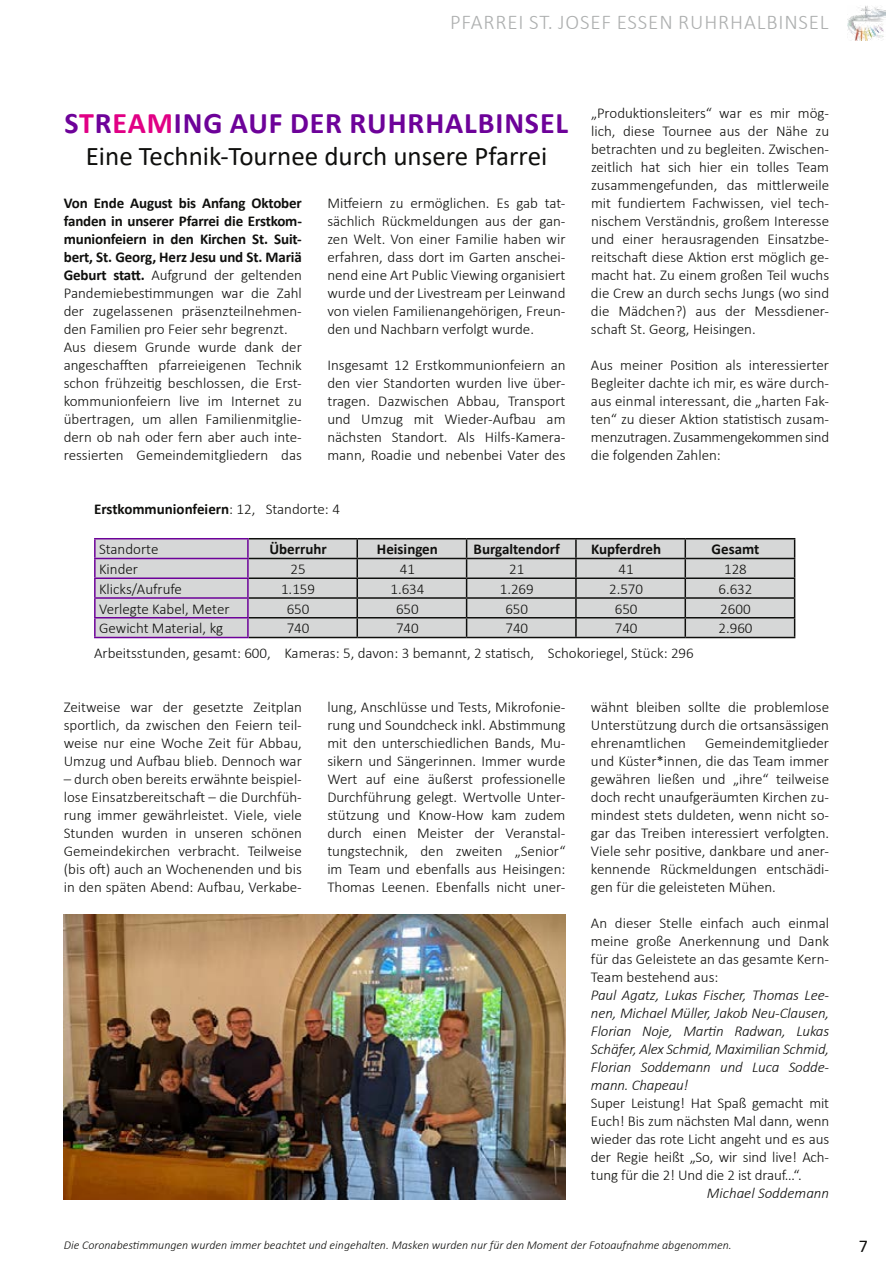
<style>
.page{position:relative;width:893px;height:1263px;background:#fff}
.page>*{position:absolute;margin:0;border:0;box-sizing:border-box;transform-origin:0 0}
.t1{font:700 30px "Calibri";letter-spacing:.03em;color:#6d0299}
.t2{font:27px "Calibri";color:#0f0f0d}
.t3{font:300 21px "Calibri";letter-spacing:.04em;color:#adafaf}
.t4{font:18px "Calibri";color:#0f0f0d}
.t5{font:300 15px/18px "Calibri";color:#0f0f0d;text-align:justify}
.t6{font:italic 300 15px/18px "Calibri";letter-spacing:-.01em;color:#0f0f0d;text-align:justify}
.t7{font:700 15px "Calibri";color:#0f0f0d}
.t8{font:italic 300 12px "Calibri";color:#0f0f0d}
.s1{color:#e10085}
.s2{font-weight:700}
.s3{font-weight:300}
</style>
<div class="page">
<img style="left:848px;top:6px;width:37px;height:35px">
<img style="left:64px;top:915px;width:502px;height:284px">
<hr style="left:249px;top:538px;width:108px;height:1px;background:#0f0f0d">
<hr style="left:357px;top:538px;width:110px;height:1px;background:#0f0f0d">
<hr style="left:467px;top:538px;width:109px;height:1px;background:#0f0f0d">
<hr style="left:576px;top:538px;width:109px;height:1px;background:#0f0f0d">
<hr style="left:685px;top:538px;width:110px;height:1px;background:#0f0f0d">
<hr style="left:249px;top:637px;width:108px;height:1px;background:#0f0f0d">
<hr style="left:357px;top:637px;width:110px;height:1px;background:#0f0f0d">
<hr style="left:467px;top:637px;width:109px;height:1px;background:#0f0f0d">
<hr style="left:576px;top:637px;width:109px;height:1px;background:#0f0f0d">
<hr style="left:685px;top:637px;width:110px;height:1px;background:#0f0f0d">
<hr style="left:94px;top:538px;width:155px;height:1px;background:#6d0299">
<svg style="left:94px;top:539px;width:701px;height:98px;background:#c7c6c9"></svg>
<hr style="left:94px;top:637px;width:155px;height:1px;background:#6d0299">
<h3 class="t3" style="left:450px;top:9px;width:380px">Pfarrei St. Josef Essen Ruhrhalbinsel</h3>
<h1 class="t1" style="left:64px;top:102px;width:505px">S<span class="s1">T</span>r<span class="s1">EAM</span>ing auf der Ru hrhalbinsel</h1>
<h2 class="t2" style="left:86px;top:138px;width:463px">Eine Technik-Tournee durch unsere Pfarrei</h2>
<p class="t5" style="left:64px;top:194px;width:240px;text-align:left"><span class="s2">Von Ende August bis Anfang Oktober fanden in unserer Pfarrei die Erstkom&shy;munionfeiern in den Kirchen St. Suit&shy;bert, St. Georg, Herz Jesu und St. Mariä Geburt statt.</span> Aufgrund der geltenden Pandemiebestimmungen war die Zahl der zugelassenen präsenzteilnehmen&shy;den Familien pro Feier sehr begrenzt.<br>Aus diesem Grunde wurde dank der angeschafften pfarreieigenen Technik schon frühzeitig beschlossen, die Erst&shy;kommunionfeiern live im I nternet zu übertragen, um allen Familienmitglie&shy;dern ob nah oder fern aber auch inte&shy;ressierten Gemeindemitgliedern das</p>
<p class="t5" style="left:327px;top:194px;width:240px">M itfeiern zu ermöglichen. Es gab tat&shy;sächlich Rückmeldungen aus der gan&shy;zen Welt. Von einer Familie haben wir erfahren, dass dort im Garten anschei&shy;nend eine Art Public Viewing organisiert wurde und der Livestream per Leinwand von vielen Familienangehörigen, Freun&shy;den und Nachbarn verfolgt wurde.</p>
<p class="t5" style="left:327px;top:356px;width:240px">I nsgesamt 12 Erstkommunionfeiern an den vier Standorten wurden live über&shy;tragen. Dazwischen Abbau, Transport und U mzug mit Wieder-Aufbau am nächsten Standort. Als Hilfs-Kamera&shy;mann, Roadie und nebenbei Vater des</p>
<p class="t5" style="left:591px;top:104px;width:240px">„Produktionsleiters“ war es mir mög&shy;lich, diese Tournee aus der Nähe zu betrachten und zu begleiten. Zwischen&shy;zeitlich hat sich hier ein tolles Team zusammengefunden, das mittlerweile mit fundiertem Fachwissen, viel tech&shy;nischem Verständnis, großem I nteresse und einer herausragenden Einsatzbe&shy;reitschaft diese Aktion erst möglich ge&shy;macht hat. Zu einem großen Teil wuchs die Crew an durch sechs Jungs (wo sind die Mädchen?) aus der Messdiener&shy;schaft St. Georg, Heisingen.</p>
<p class="t5" style="left:591px;top:356px;width:240px">Aus meiner Position als interessierter Begleiter dachte ich mir, es wäre durch&shy;aus einmal interessant, die „harten Fak&shy;ten“ zu dieser Aktion statistisch zusam&shy;menzutragen. Zusammengekommen sind die folgenden Zahlen:</p>
<p class="t7" style="left:94px;top:498px;width:247px">Erstkommunionfeiern<span class="s3">: 12, Standorte: 4</span></p>
<p class="t5" style="left:99px;top:540px;width:61px">Standorte</p>
<p class="t7" style="left:269px;top:539px;width:59px">Überruhr</p>
<p class="t7" style="left:377px;top:539px;width:62px">Heisingen</p>
<p class="t7" style="left:474px;top:539px;width:88px">Burgaltendorf</p>
<p class="t7" style="left:591px;top:539px;width:72px">Kupferdreh</p>
<p class="t7" style="left:712px;top:539px;width:49px">Gesamt</p>
<p class="t5" style="left:99px;top:560px;width:41px">Kinder</p>
<p class="t5" style="left:290px;top:560px;width:17px">25</p>
<p class="t5" style="left:400px;top:560px;width:17px">41</p>
<p class="t5" style="left:509px;top:560px;width:17px">21</p>
<p class="t5" style="left:618px;top:560px;width:17px">41</p>
<p class="t5" style="left:724px;top:560px;width:24px">128</p>
<p class="t5" style="left:99px;top:580px;width:84px">Klicks/Aufrufe</p>
<p class="t5" style="left:281px;top:580px;width:36px">1.159</p>
<p class="t5" style="left:390px;top:580px;width:36px">1.634</p>
<p class="t5" style="left:500px;top:580px;width:36px">1.269</p>
<p class="t5" style="left:609px;top:580px;width:36px">2.570</p>
<p class="t5" style="left:718px;top:580px;width:36px">6.632</p>
<p class="t5" style="left:99px;top:599px;width:132px">Verlegte Kabel, M eter</p>
<p class="t5" style="left:287px;top:599px;width:24px">650</p>
<p class="t5" style="left:396px;top:599px;width:24px">650</p>
<p class="t5" style="left:505px;top:599px;width:24px">650</p>
<p class="t5" style="left:615px;top:599px;width:24px">650</p>
<p class="t5" style="left:720px;top:599px;width:32px">2600</p>
<p class="t5" style="left:99px;top:619px;width:126px">Gewicht M aterial, kg</p>
<p class="t5" style="left:287px;top:619px;width:24px">740</p>
<p class="t5" style="left:396px;top:619px;width:24px">740</p>
<p class="t5" style="left:505px;top:619px;width:24px">740</p>
<p class="t5" style="left:615px;top:619px;width:24px">740</p>
<p class="t5" style="left:718px;top:619px;width:36px">2.960</p>
<p class="t5" style="left:94px;top:644px;width:601px">Arbeitsstunden, gesamt: 600, Kameras: 5, davon: 3 bemannt, 2 statisch, Schokoriegel, Stück: 296</p>
<p class="t5" style="left:64px;top:698px;width:240px">Zeitweise war der gesetzte Zeitplan sportlich, da zwischen den Feiern teil&shy;weise nur eine Woche Zeit für Abbau, U mzug und Aufbau blieb. Dennoch war</p>
<p class="t5" style="left:64px;top:770px;width:240px">– durch oben bereits erwähnte beispiel&shy;lose Einsatzbereitschaft – die Durchfüh&shy;rung immer gewährleistet. Viele, viele Stunden wurden in unseren schönen Gemeindekirchen verbracht. Teilweise (bis oft) auch an Wochenenden und bis in den späten Abend: Aufbau, Verkabe-</p>
<p class="t5" style="left:327px;top:698px;width:240px">lung, Anschlüsse und Tests, M ikrofonie&shy;rung und Soundcheck inkl. Abstimmung mit den unterschiedlichen Bands, M u&shy;sikern und Sängerinnen. I mmer wurde Wert auf eine äußerst professionelle Durchführung gelegt. Wertvolle U nter&shy;stützung und Know-How kam zudem durch einen Meister der Veranstal&shy;tungstechnik, den zweiten „Senior“ im Team und ebenfalls aus Heisingen:<br>Thomas Leenen. Ebenfalls nicht uner-</p>
<p class="t5" style="left:591px;top:698px;width:240px">wähnt bleiben sollte die problemlose U nterstützung durch die ortsansässigen ehrenamtlichen</p>
<p class="t5" style="left:591px;top:734px;width:240px;text-indent:114px">Gemeindemitglieder und Küster*innen, die das Team immer gewähren ließen und „ihre“ teilweise doch recht unaufgeräumten Kirchen zu&shy;mindest stets duldeten, wenn nicht so&shy;gar das Treiben interessiert verfolgten.<br>Viele sehr positive, dankbare und aner&shy;kennende Rückmeldungen entschädi&shy;gen für die geleisteten M ühen.</p>
<p class="t5" style="left:591px;top:914px;width:240px">An dieser Stelle einfach auch einmal meine große Anerkennung und Dank für das Geleistete an das gesamte Kern-Team bestehend aus:</p>
<p class="t6" style="left:591px;top:986px;width:240px">Paul Agatz, Lukas Fischer, Thomas Lee&shy;nen, Michael Müller, Jakob Neu-Clausen, Florian Noje, Martin Radwan, Lukas Schäfer, Alex Schmid, Maximilian Schmid, Florian Soddemann und Luca Sodde&shy;mann. Chapeau!</p>
<p class="t5" style="left:591px;top:1094px;width:240px">Super Leistung! Hat Spaß gemacht mit Euch! Bis zum nächsten Mal dann, wenn wieder das rote Licht angeht und es aus der Regie heißt „So, wir sind live! Ach&shy;tung für die 2! U nd die 2 ist drauf…“.</p>
<p class="t6" style="left:707px;top:1184px;width:124px">Michael Soddemann</p>
<p class="t8" style="left:64px;top:1237px;width:669px">Die Coronabestimmungen wurden immer beachtet und eingehalten. Masken wurden nur für den Moment der Fotoaufnahme abgenommen.</p>
<p class="t4" style="left:859px;top:1233px;width:11px">7</p>
</div>
